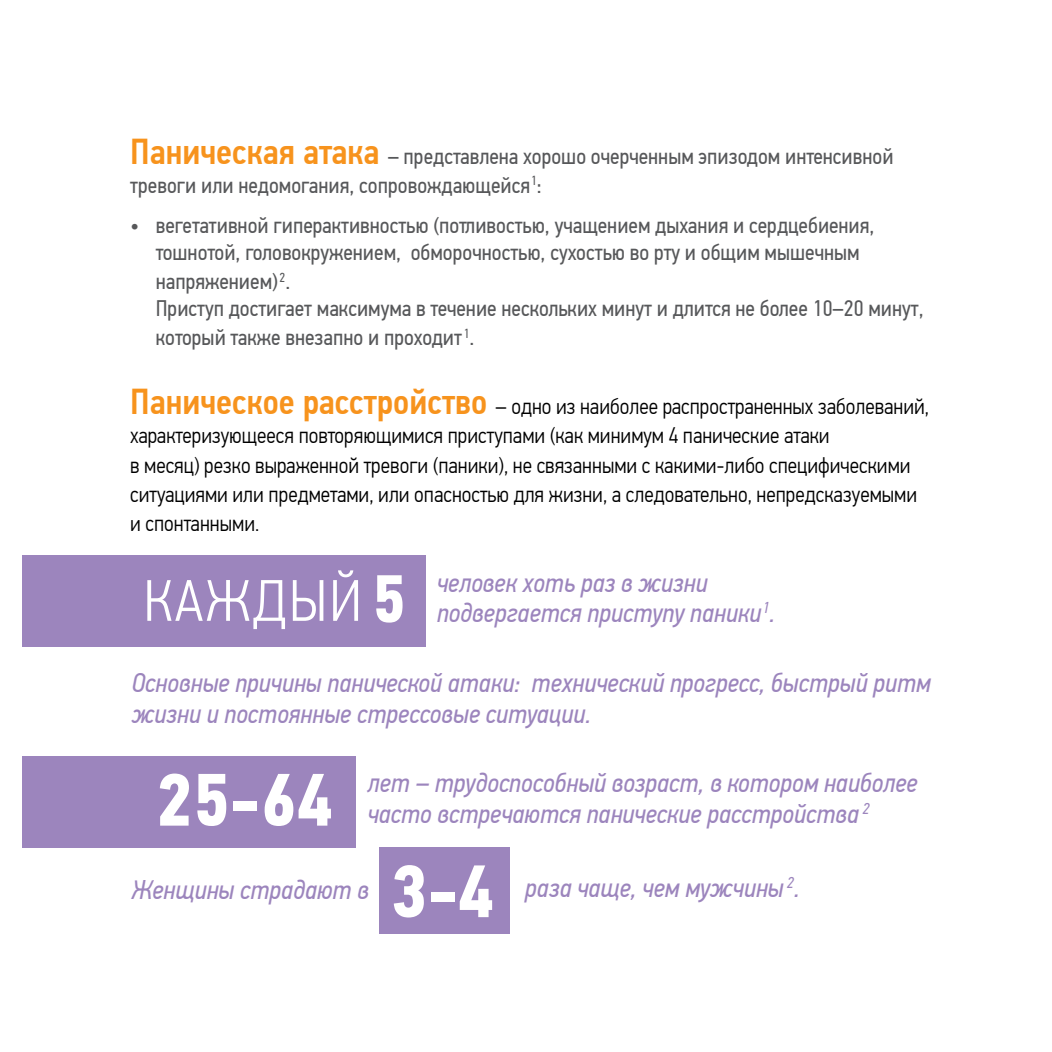
<style>
.page{position:relative;width:1052px;height:1052px;background:#fff}
.page>*{position:absolute;margin:0;border:0;box-sizing:border-box;transform-origin:0 0}
.osnovnoi{font:700 74.25px "PF Din Text Cond Pro";color:#fff}
.bullet{font:700 67.5px "PF Din Text Cond Pro";color:#fff}
.osnovnoi-2{font:300 58.5px "PF Din Text Cond Pro";letter-spacing:.04em;color:#fff}
.osnovnoi-3{font:italic 27px/31.5px "PF Din Text Cond Pro";color:#9c85bd}
.podzagolovok{font:22.5px/27px "PF Din Text Cond Pro";color:#57585a}
.podzagolovok-2{font:300 22.5px/29.2px "PF Din Text Cond Pro";color:#000}
.s1{font-weight:500;font-size:36px;color:#f7931d}
</style>
<div class="page">
<div style="left:22px;top:756px;width:333px;height:92px;background:#9c85bd"></div>
<div style="left:379px;top:847px;width:131px;height:86px;background:#9c85bd"></div>
<div style="left:22px;top:555px;width:403px;height:91px;background:#9c85bd"></div>
<p class="podzagolovok" style="left:130px;top:141px;width:764px;line-height:29.2px"><span class="s1">Паническая атака</span> – представлена хорошо очерченным эпизодом интенсивной тревоги или недомогания, сопровождающейся<sup>1</sup>:</p>
<p class="podzagolovok" style="left:130px;top:211px;width:745px;text-align:center">• вегетативной гиперактивностью (потливостью, учащением дыхания и сердцебиения, тошнотой, головокружением, обморочностью, сухостью во рту и общим мышечным</p>
<p class="podzagolovok" style="left:156px;top:268px;width:769px">напряжением) <sup>2</sup>.<br>Приступ достигает максимума в течение нескольких минут и длится не более 10–20 минут,</p>
<p class="podzagolovok" style="left:156px;top:324px;width:320px">который также внезапно и проходит <sup>1</sup>.</p>
<p class="podzagolovok-2" style="left:130px;top:392px;width:800px"><span class="s1">Паническое расстройство</span> – одно из наиболее распространенных заболеваний, характеризующееся повторяющимися приступами (как минимум 4 панические атаки<br>в месяц) резко выраженной тревоги (паники), не связанными с какими-либо специфическими ситуациями или предметами, или опасностью для жизни, а следовательно, непредсказуемыми и спонтанными.</p>
<p class="osnovnoi-2" style="left:144px;top:567px;width:219px">КАЖДЫЙ</p>
<p class="bullet" style="left:372px;top:558px;width:35px">5</p>
<p class="osnovnoi-3" style="left:437px;top:568px;width:340px;line-height:29.2px">человек хоть раз в жизни подвергается приступу паники<sup>1</sup>.</p>
<p class="osnovnoi-3" style="left:132px;top:667px;width:800px">Основные причины панической атаки: технический прогресс, быстрый ритм жизни и постоянные стрессовые ситуации.</p>
<p class="osnovnoi" style="left:157px;top:754px;width:178px">25-64</p>
<p class="osnovnoi-3" style="left:367px;top:766px;width:551px">лет – трудоспособный возраст, в котором наиболее часто встречаются панические расстройства <sup>2</sup></p>
<p class="osnovnoi" style="left:390px;top:846px;width:105px">3-4</p>
<p class="osnovnoi-3" style="left:132px;top:874px;width:239px">Женщины страдают в</p>
<p class="osnovnoi-3" style="left:525px;top:871px;width:276px">раза чаще, чем мужчины <sup>2</sup>.</p>
</div>
